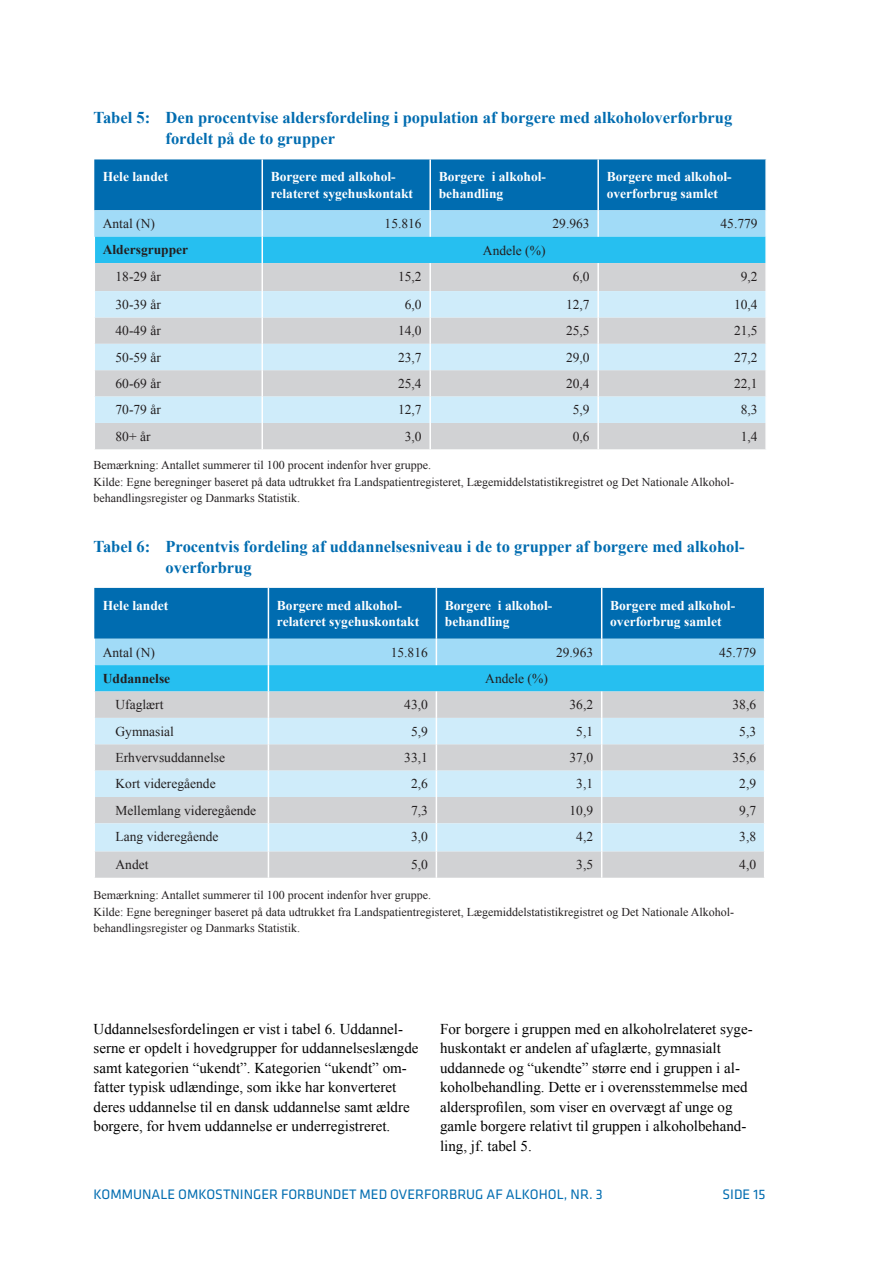
<style>
.page{position:relative;width:893px;height:1263px;background:#fff}
.page>*{position:absolute;margin:0;border:0;box-sizing:border-box;transform-origin:0 0}
.Figurtitel{font:700 16.5px/21px "Times New Roman";color:#006cb0}
.Brødtext{font:15px/19.5px "Times New Roman";color:#000}
.t1{font:14.25px "Klavika";color:#006cb0}
.t2{font:13.5px "Times New Roman";color:#231f20}
.t3{font:700 13.5px/16.2px "Times New Roman";color:#fff}
.t4{font:700 13.5px "Times New Roman";color:#231f20}
.Fodnote{font:12px/16.5px "Times New Roman";color:#231f20}
</style>
<div class="page">
<svg style="left:94px;top:159px;width:672px;height:290px;background:#a2cce1"></svg>
<hr style="left:261px;top:423px;width:2px;height:26px;background:#fff">
<hr style="left:429px;top:423px;width:2px;height:26px;background:#fff">
<hr style="left:597px;top:423px;width:2px;height:26px;background:#fff">
<hr style="left:765px;top:423px;width:2px;height:26px;background:#fff">
<svg style="left:94px;top:588px;width:671px;height:290px;background:#99c7de"></svg>
<p class="Figurtitel" style="left:166px;top:106px;width:568px;text-indent:-72px">Tabel 5: Den procentvise aldersfordeling i population af borgere med alkoholoverforbrug fordelt på de to grupper</p>
<p class="t3" style="left:103px;top:168px;width:67px">Hele landet</p>
<p class="t3" style="left:271px;top:168px;width:144px">Borgere med alkohol&shy;relateret sygehuskontakt</p>
<p class="t3" style="left:439px;top:168px;width:108px">Borgere i alkohol&shy;behandling</p>
<p class="t3" style="left:607px;top:168px;width:126px">Borgere med alkohol&shy;overforbrug samlet</p>
<p class="t2" style="left:103px;top:215px;width:54px">Antal (N)</p>
<p class="t2" style="left:385px;top:215px;width:39px">15.816</p>
<p class="t2" style="left:553px;top:215px;width:39px">29.963</p>
<p class="t2" style="left:720px;top:215px;width:39px">45.779</p>
<p class="t4" style="left:103px;top:240px;width:87px">Aldersgrupper</p>
<p class="t2" style="left:483px;top:241px;width:64px">Andele (%)</p>
<p class="t2" style="left:116px;top:267px;width:47px">18-29 år</p>
<p class="t2" style="left:398px;top:267px;width:25px">15,2</p>
<p class="t2" style="left:573px;top:267px;width:18px">6,0</p>
<p class="t2" style="left:741px;top:267px;width:18px">9,2</p>
<p class="t2" style="left:116px;top:295px;width:47px">30-39 år</p>
<p class="t2" style="left:405px;top:295px;width:18px">6,0</p>
<p class="t2" style="left:566px;top:295px;width:25px">12,7</p>
<p class="t2" style="left:734px;top:295px;width:25px">10,4</p>
<p class="t2" style="left:116px;top:322px;width:47px">40-49 år</p>
<p class="t2" style="left:398px;top:322px;width:25px">14,0</p>
<p class="t2" style="left:566px;top:322px;width:25px">25,5</p>
<p class="t2" style="left:734px;top:322px;width:25px">21,5</p>
<p class="t2" style="left:116px;top:348px;width:47px">50-59 år</p>
<p class="t2" style="left:398px;top:348px;width:25px">23,7</p>
<p class="t2" style="left:566px;top:348px;width:25px">29,0</p>
<p class="t2" style="left:734px;top:348px;width:25px">27,2</p>
<p class="t2" style="left:116px;top:374px;width:47px">60-69 år</p>
<p class="t2" style="left:398px;top:374px;width:25px">25,4</p>
<p class="t2" style="left:566px;top:374px;width:25px">20,4</p>
<p class="t2" style="left:734px;top:374px;width:25px">22,1</p>
<p class="t2" style="left:116px;top:401px;width:47px">70-79 år</p>
<p class="t2" style="left:398px;top:401px;width:25px">12,7</p>
<p class="t2" style="left:573px;top:401px;width:18px">5,9</p>
<p class="t2" style="left:741px;top:401px;width:18px">8,3</p>
<p class="t2" style="left:116px;top:427px;width:36px">80+ år</p>
<p class="t2" style="left:405px;top:427px;width:18px">3,0</p>
<p class="t2" style="left:573px;top:427px;width:18px">0,6</p>
<p class="t2" style="left:741px;top:427px;width:18px">1,4</p>
<p class="Fodnote" style="left:94px;top:457px;width:339px">Bemærkning: Antallet summerer til 100 procent indenfor hver gruppe.</p>
<p class="Fodnote" style="left:94px;top:473px;width:641px">Kilde: Egne beregninger baseret på data udtrukket fra Landspatientregisteret, Lægemiddelstatistikregistret og Det Nationale Alkohol&shy;behandlingsregister og Danmarks Statistik.</p>
<p class="Figurtitel" style="left:166px;top:536px;width:580px;text-indent:-72px">Tabel 6: Procentvis fordeling af uddannelsesniveau i de to grupper af borgere med alkohol&shy;overforbrug</p>
<p class="t3" style="left:103px;top:597px;width:67px">Hele landet</p>
<p class="t3" style="left:277px;top:597px;width:144px">Borgere med alkohol&shy;relateret sygehuskontakt</p>
<p class="t3" style="left:445px;top:597px;width:108px">Borgere i alkohol&shy;behandling</p>
<p class="t3" style="left:610px;top:597px;width:126px">Borgere med alkohol&shy;overforbrug samlet</p>
<p class="t2" style="left:103px;top:643px;width:54px">Antal (N)</p>
<p class="t2" style="left:391px;top:643px;width:39px">15.816</p>
<p class="t2" style="left:556px;top:643px;width:39px">29.963</p>
<p class="t2" style="left:719px;top:643px;width:39px">45.779</p>
<p class="t4" style="left:103px;top:669px;width:69px">Uddannelse</p>
<p class="t2" style="left:485px;top:669px;width:64px">Andele (%)</p>
<p class="t2" style="left:116px;top:696px;width:49px">Ufaglært</p>
<p class="t2" style="left:404px;top:696px;width:25px">43,0</p>
<p class="t2" style="left:570px;top:696px;width:25px">36,2</p>
<p class="t2" style="left:732px;top:696px;width:25px">38,6</p>
<p class="t2" style="left:116px;top:722px;width:60px">Gymnasial</p>
<p class="t2" style="left:411px;top:722px;width:18px">5,9</p>
<p class="t2" style="left:576px;top:722px;width:18px">5,1</p>
<p class="t2" style="left:739px;top:722px;width:18px">5,3</p>
<p class="t2" style="left:116px;top:748px;width:111px">Erhvervsuddannelse</p>
<p class="t2" style="left:404px;top:748px;width:25px">33,1</p>
<p class="t2" style="left:570px;top:748px;width:25px">37,0</p>
<p class="t2" style="left:732px;top:748px;width:25px">35,6</p>
<p class="t2" style="left:116px;top:775px;width:102px">Kort videregående</p>
<p class="t2" style="left:411px;top:775px;width:18px">2,6</p>
<p class="t2" style="left:576px;top:775px;width:18px">3,1</p>
<p class="t2" style="left:739px;top:775px;width:18px">2,9</p>
<p class="t2" style="left:116px;top:801px;width:142px">Mellemlang videregående</p>
<p class="t2" style="left:411px;top:801px;width:18px">7,3</p>
<p class="t2" style="left:570px;top:801px;width:25px">10,9</p>
<p class="t2" style="left:739px;top:801px;width:18px">9,7</p>
<p class="t2" style="left:116px;top:828px;width:105px">Lang videregående</p>
<p class="t2" style="left:411px;top:828px;width:18px">3,0</p>
<p class="t2" style="left:576px;top:828px;width:18px">4,2</p>
<p class="t2" style="left:739px;top:828px;width:18px">3,8</p>
<p class="t2" style="left:116px;top:856px;width:34px">Andet</p>
<p class="t2" style="left:411px;top:856px;width:18px">5,0</p>
<p class="t2" style="left:576px;top:856px;width:18px">3,5</p>
<p class="t2" style="left:739px;top:856px;width:18px">4,0</p>
<p class="Fodnote" style="left:94px;top:887px;width:339px">Bemærkning: Antallet summerer til 100 procent indenfor hver gruppe.</p>
<p class="Fodnote" style="left:94px;top:903px;width:641px">Kilde: Egne beregninger baseret på data udtrukket fra Landspatientregisteret, Lægemiddelstatistikregistret og Det Nationale Alkohol&shy;behandlingsregister og Danmarks Statistik.</p>
<p class="Brødtext" style="left:94px;top:1019px;width:326px">Uddannelsesfordelingen er vist i tabel 6. Uddannel&shy;serne er opdelt i hovedgrupper for uddannelseslængde samt kategorien “ukendt”. Kategorien “ukendt” om&shy;fatter typisk udlændinge, som ikke har konverteret deres uddannelse til en dansk uddannelse samt ældre borgere, for hvem uddannelse er underregistreret.</p>
<p class="Brødtext" style="left:440px;top:1019px;width:313px">For borgere i gruppen med en alkoholrelateret syge&shy;huskontakt er andelen af ufaglærte, gymnasialt uddannede og “ukendte” større end i gruppen i al&shy;koholbehandling. Dette er i overensstemmelse med aldersprofilen, som viser en overvægt af unge og gamle borgere relativt til gruppen i alkoholbehand&shy;ling, jf. tabel 5.</p>
<p class="t1" style="left:94px;top:1187px;width:511px">KOMMUNALE OMKOSTNINGER FORBUNDET MED OVERFORBRUG AF ALKOHOL, NR. 3</p>
<p class="t1" style="left:723px;top:1187px;width:44px">SIDE 15</p>
</div>
